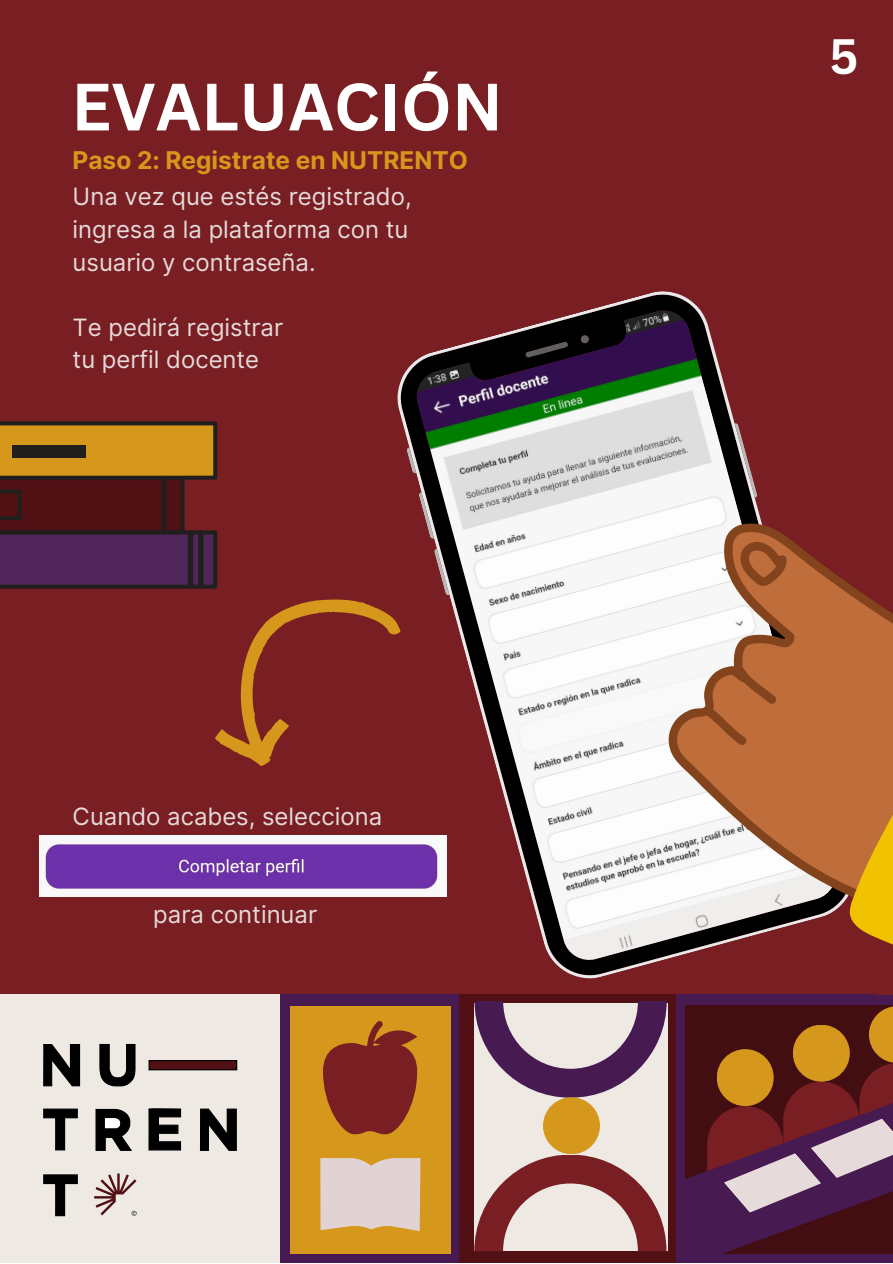
<style>
.page{position:relative;width:893px;height:1264px;background:#fff}
.page>*{position:absolute;margin:0;border:0;box-sizing:border-box;transform-origin:0 0}
.t1{font:700 65.25px "Canva Sans";color:#fff}
.t2{font:700 48.3px "Canva Sans";color:#fff}
.t3{font:700 24.45px "Inter";color:#d6971d}
.t4{font:23.85px/32.5px "Inter";color:#e6dada}
</style>
<div class="page">
<div style="left:0;top:0;width:892px;height:1262px;background:#791e22"></div>
<div style="left:0;top:994px;width:874px;height:268px;background:#471a52"></div>
<div style="left:0;top:994px;width:279px;height:268px;background:#eee9e3"></div>
<svg style="left:94px;top:1173px;width:43px;height:42px"></svg>
<svg style="left:43px;top:1044px;width:38px;height:42px"></svg>
<svg style="left:200px;top:1108px;width:37px;height:43px"></svg>
<svg style="left:99px;top:1043px;width:37px;height:44px"></svg>
<div style="left:149px;top:1060px;width:88px;height:9px;background:#511013"></div>
<div style="left:148px;top:1059px;width:89px;height:11px;border:1px solid #000"></div>
<svg style="left:43px;top:1108px;width:35px;height:42px"></svg>
<svg style="left:43px;top:1174px;width:35px;height:42px"></svg>
<svg style="left:148px;top:1108px;width:34px;height:43px"></svg>
<svg style="left:95px;top:1108px;width:37px;height:43px"></svg>
<div style="left:676px;top:994px;width:216px;height:268px;background:#471a52"></div>
<div style="left:459px;top:994px;width:217px;height:268px;background:#511013"></div>
<div style="left:290px;top:1006px;width:160px;height:247px;background:#d6971d"></div>
<svg style="left:320px;top:1158px;width:100px;height:73px;background:#e0cfc7"></svg>
<svg style="left:323px;top:1021px;width:94px;height:113px"></svg>
<svg style="left:474px;top:1001px;width:418px;height:253px"></svg>
<div style="left:543px;top:1097px;width:57px;height:57px;background:#d6971d;border-radius:50%"></div>
<svg style="left:396px;top:291px;width:444px;height:688px"></svg>
<img style="left:39px;top:835px;width:407px;height:61px">
<svg style="left:215px;top:572px;width:213px;height:206px"></svg>
<svg style="left:668px;top:523px;width:224px;height:383px;background:#c7967d"></svg>
<svg style="left:739px;top:541px;width:48px;height:45px;background:#a2592d"></svg>
<svg style="left:703px;top:670px;width:73px;height:75px;background:#b26739"></svg>
<svg style="left:849px;top:643px;width:43px;height:301px;background:#c87e2b"></svg>
<svg style="left:0;top:421px;width:217px;height:168px;background:#703e2c"></svg>
<div style="left:12px;top:445px;width:74px;height:12px;background:#211f1e"></div>
<p class="t1" style="left:71px;top:61px;width:433px">EVALUACIÓN</p>
<p class="t3" style="left:73px;top:146px;width:396px">Paso 2: Registrate en NUTRENTO</p>
<p class="t4" style="left:73px;top:180px;width:340px">Una vez que estés registrado, ingresa a la plataforma con tu usuario y contraseña.</p>
<p class="t4" style="left:73px;top:311px;width:212px">Te pedirá registrar</p>
<p class="t4" style="left:73px;top:343px;width:188px">tu perfil docente</p>
<p class="t4" style="left:73px;top:800px;width:311px">Cuando acabes, selecciona</p>
<p class="t4" style="left:153px;top:897px;width:165px">para continuar</p>
<p class="t2" style="left:829px;top:22px;width:31px">5</p>
</div>
